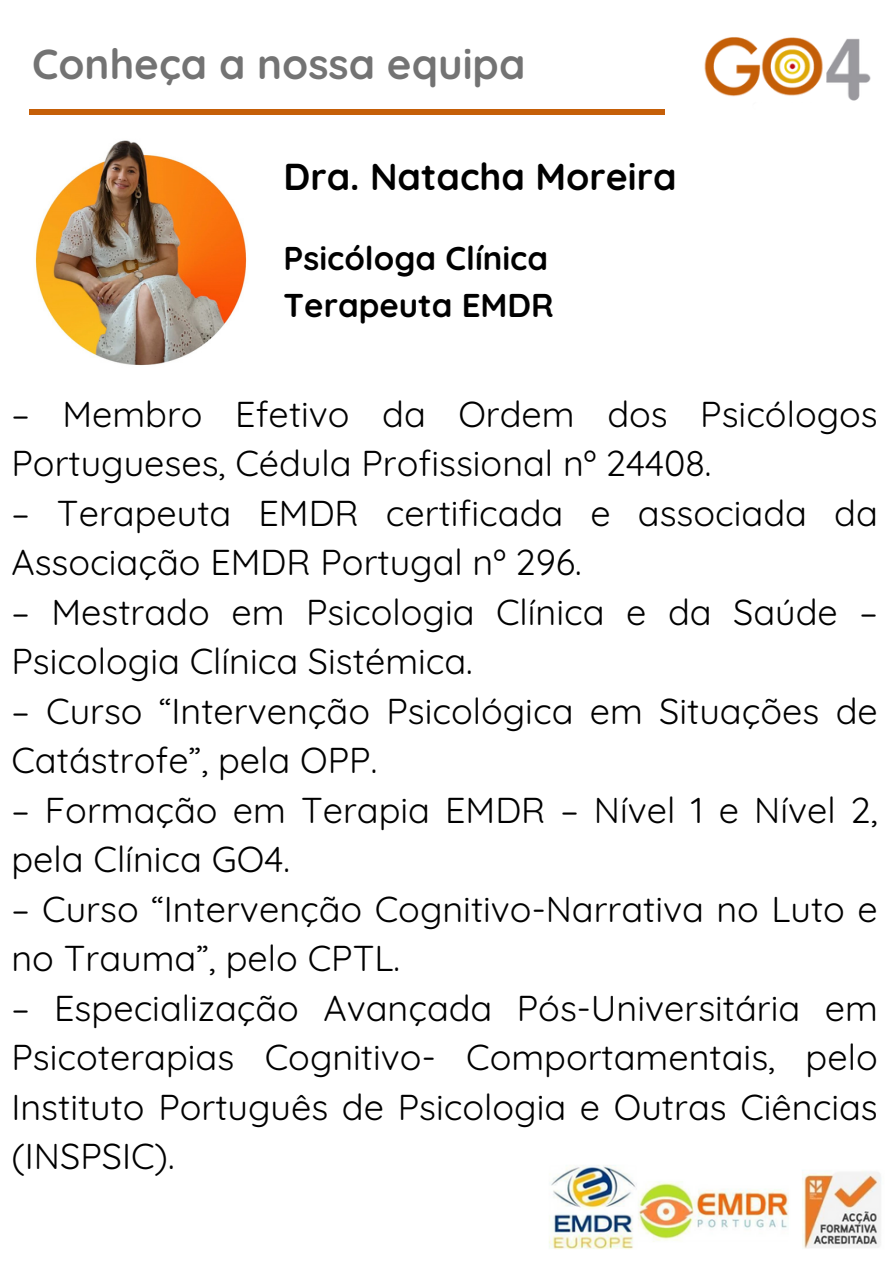
<style>
.page{position:relative;width:893px;height:1264px;background:#fff}
.page>*{position:absolute;margin:0;border:0;box-sizing:border-box;transform-origin:0 0}
.t1{font:700 42px "Quicksand";color:#737373}
.t2{font:700 37.5px "Quicksand";color:#000}
.t3{font:36px/49.5px "Quicksand";color:#000}
.t4{font:700 33px "Quicksand";color:#000}
</style>
<div class="page">
<img style="left:549px;top:1165px;width:87px;height:84px">
<img style="left:638px;top:1170px;width:243px;height:79px">
<img style="left:704px;top:37px;width:167px;height:64px">
<div style="left:29px;top:109px;width:635px;height:6px;background:#c55f08"></div>
<img style="left:35px;top:140px;width:212px;height:226px">
<p class="t1" style="left:32px;top:37px;width:494px">Conheça a nossa equipa</p>
<p class="t2" style="left:283px;top:152px;width:394px">Dra. Natacha Moreira</p>
<p class="t4" style="left:283px;top:237px;width:266px">Psicóloga Clínica</p>
<p class="t4" style="left:283px;top:283px;width:272px">Terapeuta EMDR</p>
<p class="t3" style="left:11px;top:388px;width:867px">– Membro Efetivo da Ordem dos Psicólogos<br>Portugueses, Cédula Profissional nº 24408.</p>
<p class="t3" style="left:11px;top:487px;width:867px">– Terapeuta EMDR certificada e associada da<br>Associação EMDR Portugal nº 296.</p>
<p class="t3" style="left:11px;top:586px;width:867px">– Mestrado em Psicologia Clínica e da Saúde –<br>Psicologia Clínica Sistémica.</p>
<p class="t3" style="left:11px;top:685px;width:867px">– Curso “Intervenção Psicológica em Situações de<br>Catástrofe”, pela OPP.</p>
<p class="t3" style="left:11px;top:784px;width:867px">– Formação em Terapia EMDR – Nível 1 e Nível 2, pela Clínica GO4.</p>
<p class="t3" style="left:11px;top:883px;width:867px">– Curso “Intervenção Cognitivo-Narrativa no Luto e no Trauma”, pelo CPTL.</p>
<p class="t3" style="left:11px;top:982px;width:867px;text-align:justify">– Especialização Avançada Pós-Universitária em Psicoterapias Cognitivo- Comportamentais, pelo Instituto Português de Psicologia e Outras Ciências (INSPSIC).</p>
</div>
